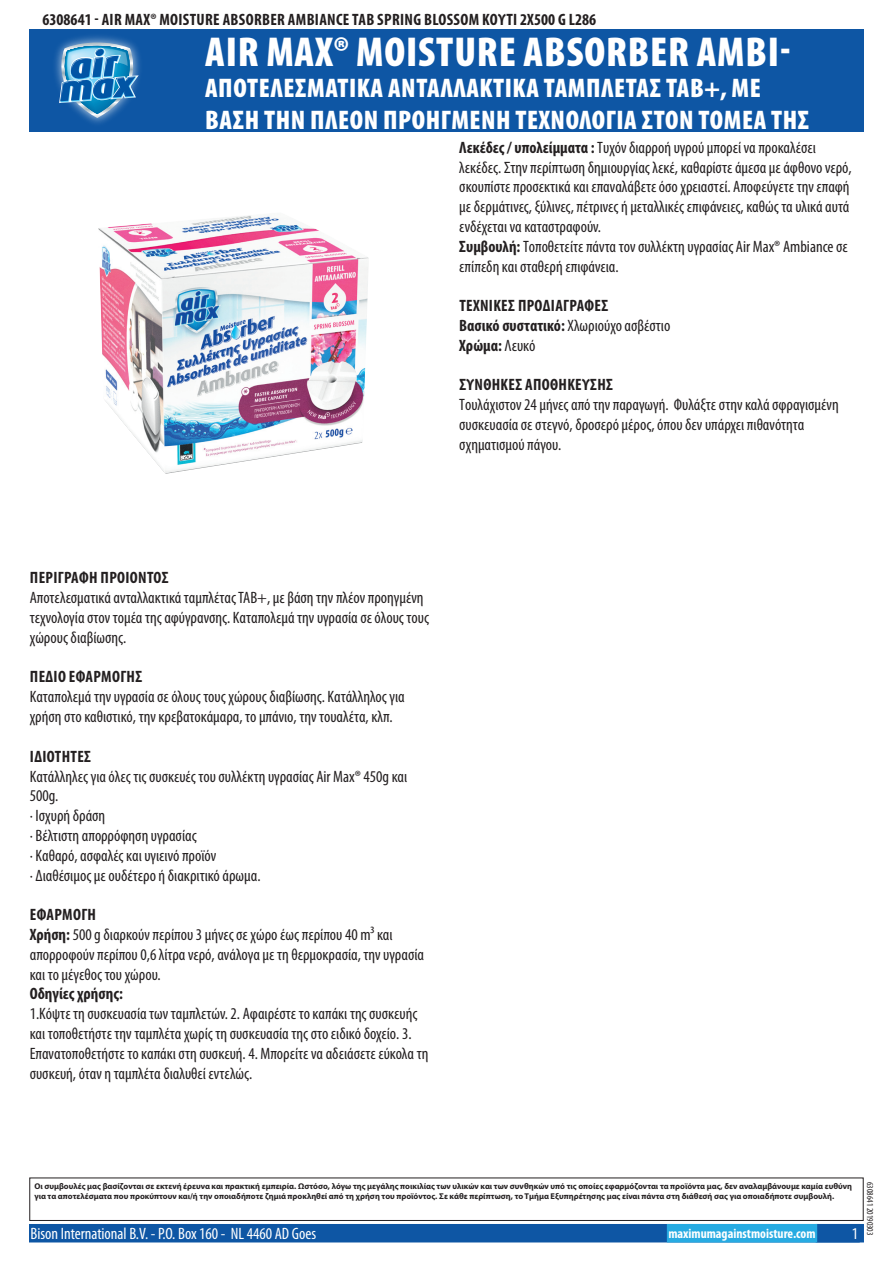
<style>
.page{position:relative;width:893px;height:1263px;background:#fff}
.page>*{position:absolute;margin:0;border:0;box-sizing:border-box;transform-origin:0 0}
.t1{font:900 condensed 42px "Myriad Pro";letter-spacing:.02em;color:#fff}
.t2{font:900 condensed 27px/32.4px "Myriad Pro";letter-spacing:.02em;color:#fff}
.t3{font:condensed 16.5px/19.8px "Myriad Pro";color:#231f20}
.t4{font:700 condensed 16.5px/19.8px "Myriad Pro";letter-spacing:.02em;color:#231f20}
.t5{font:condensed 16.5px "Myriad Pro";color:#fff}
.t6{font:700 condensed 16.5px "Myriad Pro";color:#231f20}
.t7{font:700 condensed 13.5px "Myriad Pro";color:#fff}
.t8{font:condensed 9px "Myriad Pro";color:#231f20}
.t9{font:700 8.4px/10.1px "Myriad Pro";color:#231f20}
.s1{font-weight:700}
.s2{font-weight:400}
</style>
<div class="page">
<div style="left:30px;top:1225px;width:833px;height:17px;background:#0e56a4"></div>
<div style="left:29px;top:1224px;width:835px;height:18px;border:2px solid #0e56a4"></div>
<div style="left:816px;top:1224px;width:44px;height:18px;border:2px solid #0e56a4"></div>
<div style="left:668px;top:1225px;width:148px;height:17px;background:#27abe2"></div>
<div style="left:667px;top:1224px;width:150px;height:18px;border:2px solid #27abe2"></div>
<div style="left:29px;top:1177px;width:835px;height:44px;border:1px solid #231f20"></div>
<div style="left:30px;top:30px;width:834px;height:102px;background:#0e56a4"></div>
<img style="left:55px;top:36px;width:76px;height:88px">
<svg style="left:58px;top:43px;width:82px;height:75px"></svg>
<img style="left:98px;top:215px;width:271px;height:259px">
<p class="t4" style="left:43px;top:9px;width:555px">6308641 - AIR MAX® MOISTURE ABSORBER AMBIANCE TAB SPRING BLOSSOM ΚΟΥΤΊ 2X500 G L286</p>
<h1 class="t1" style="left:205px;top:25px;width:587px">AIR MAX® MOISTURE ABSORBER AMBI-</h1>
<h2 class="t2" style="left:205px;top:71px;width:605px">ΑΠΟΤΕΛΕΣΜΑΤΙΚΆ ΑΝΤΑΛΛΑΚΤΙΚΆ ΤΑΜΠΛΈΤΑΣ TAB+, ΜΕ<br>ΒΆΣΗ ΤΗΝ ΠΛΈΟΝ ΠΡΟΗΓΜΈΝΗ ΤΕΧΝΟΛΟΓΊΑ ΣΤΟΝ ΤΟΜΈΑ ΤΗΣ</h2>
<p class="t3" style="left:459px;top:137px;width:394px"><span class="s1">ΛΕΚΈΔΕΣ / ΥΠΟΛΕΊΜΜΑΤΑ :</span> Τυχόν διαρροή υγρού μπορεί να προκαλέσει λεκέδες. Στην περίπτωση δημιουργίας λεκέ, καθαρίστε άμεσα με άφθονο νερό, σκουπίστε προσεκτικά και επαναλάβετε όσο χρειαστεί. Αποφεύγετε την επαφή με δερμάτινες, ξύλινες, πέτρινες ή μεταλλικές επιφάνειες, καθώς τα υλικά αυτά ενδέχεται να καταστραφούν.<br><span class="s1">ΣΥΜΒΟΥΛΉ:</span> Τοποθετείτε πάντα τον συλλέκτη υγρασίας Air Max® Ambiance σε επίπεδη και σταθερή επιφάνεια.</p>
<p class="t4" style="left:459px;top:295px;width:213px">ΤΕΧΝΙΚΕΣ ΠΡΟΔΙΑΓΡΑΦΕΣ<br>ΒΑΣΙΚΌ ΣΥΣΤΑΤΙΚΌ: <span class="s2">Χλωριούχο ασβέστιο<br></span>ΧΡΏΜΑ: <span class="s2">Λευκό</span></p>
<p class="t4" style="left:459px;top:375px;width:140px">ΣΥΝΘΉΚΕΣ ΑΠΟΘΉΚΕΥΣΗΣ</p>
<p class="t3" style="left:459px;top:395px;width:381px">Τουλάχιστον 24 μήνες από την παραγωγή. Φυλάξτε στην καλά σφραγισμένη συσκευασία σε στεγνό, δροσερό μέρος, όπου δεν υπάρχει πιθανότητα σχηματισμού πάγου.</p>
<p class="t4" style="left:30px;top:568px;width:140px">ΠΕΡΙΓΡΑΦH ΠΡΟIOΝΤΟΣ</p>
<p class="t3" style="left:30px;top:588px;width:401px">Αποτελεσματικά ανταλλακτικά ταμπλέτας TAB+, με βάση την πλέον προηγμένη τεχνολογία στον τομέα της αφύγρανσης. Καταπολεμά την υγρασία σε όλους τους χώρους διαβίωσης.</p>
<p class="t4" style="left:30px;top:667px;width:114px">ΠΕΔIΟ ΕΦΑΡΜΟΓHΣ</p>
<p class="t3" style="left:30px;top:687px;width:377px">Καταπολεμά την υγρασία σε όλους τους χώρους διαβίωσης. Κατάλληλος για χρήση στο καθιστικό, την κρεβατοκάμαρα, το μπάνιο, την τουαλέτα, κλπ.</p>
<p class="t4" style="left:30px;top:746px;width:21px">ΙΔIOΤΗΤ</p>
<p class="t4" style="left:77px;top:746px;width:15px">ΕΣ</p>
<p class="t3" style="left:30px;top:766px;width:379px">Κατάλληλες για όλες τις συσκευές του συλλέκτη υγρασίας Air Max® 450g και 500g.<br>· Ισχυρή δράση<br>· Βέλτιστη απορρόφηση υγρασίας<br>· Καθαρό, ασφαλές και υγιεινό προϊόν<br>· Διαθέσιμος με ουδέτερο ή διακριτικό άρωμα.</p>
<p class="t3" style="left:30px;top:904px;width:396px"><span class="s1">ΕΦΑΡΜΟΓΗ<br>ΧΡΉΣΗ:</span> 500 g διαρκούν περίπου 3 μήνες σε χώρο έως περίπου 40 m³ και απορροφούν περίπου 0,6 λίτρα νερό, ανάλογα με τη θερμοκρασία, την υγρασία και το μέγεθος του χώρου.</p>
<p class="t6" style="left:30px;top:983px;width:95px">ΟΔΗΓΊΕΣ ΧΡΉΣΗΣ:</p>
<p class="t3" style="left:30px;top:1003px;width:400px">1.Κόψτε τη συσκευασία των ταμπλετών. 2. Αφαιρέστε το καπάκι της συσκευής και τοποθετήστε την ταμπλέτα χωρίς τη συσκευασία της στο ειδικό δοχείο. 3.<br>Επανατοποθετήστε το καπάκι στη συσκευή. 4. Μπορείτε να αδειάσετε εύκολα τη συσκευή, όταν η ταμπλέτα διαλυθεί εντελώς.</p>
<p class="t9" style="left:34px;top:1181px;width:819px">Οι συμβουλές μας βασίζονται σε εκτενή έρευνα και πρακτική εμπειρία. Ωστόσο, λόγω της μεγάλης ποικιλίας των υλικών και των συνθηκών υπό τις οποίες εφαρμόζονται τα προϊόντα μας, δεν αναλαμβάνουμε καμία ευθύνη για τα αποτελέσματα που προκύπτουν και/ή την οποιαδήποτε ζημιά προκληθεί από τη χρήση του προϊόντος. Σε κάθε περίπτωση, το Τμήμα Εξυπηρέτησης μας είναι πάντα στη διάθεσή σας για οποιαδήποτε συμβουλή.</p>
<p class="t5" style="left:31px;top:1224px;width:287px">Bison International B.V. - P.O. Box 160 - NL 4460 AD Goes</p>
<p class="t7" style="left:668px;top:1225px;width:149px">MAXIMUMAGAINSTMOISTURE.COM</p>
<p class="t5" style="left:852px;top:1224px;width:8px">1</p>
<p class="t8" style="left:875px;top:1182px;width:55px;rotate:90deg">6308641 20190303</p>
</div>
